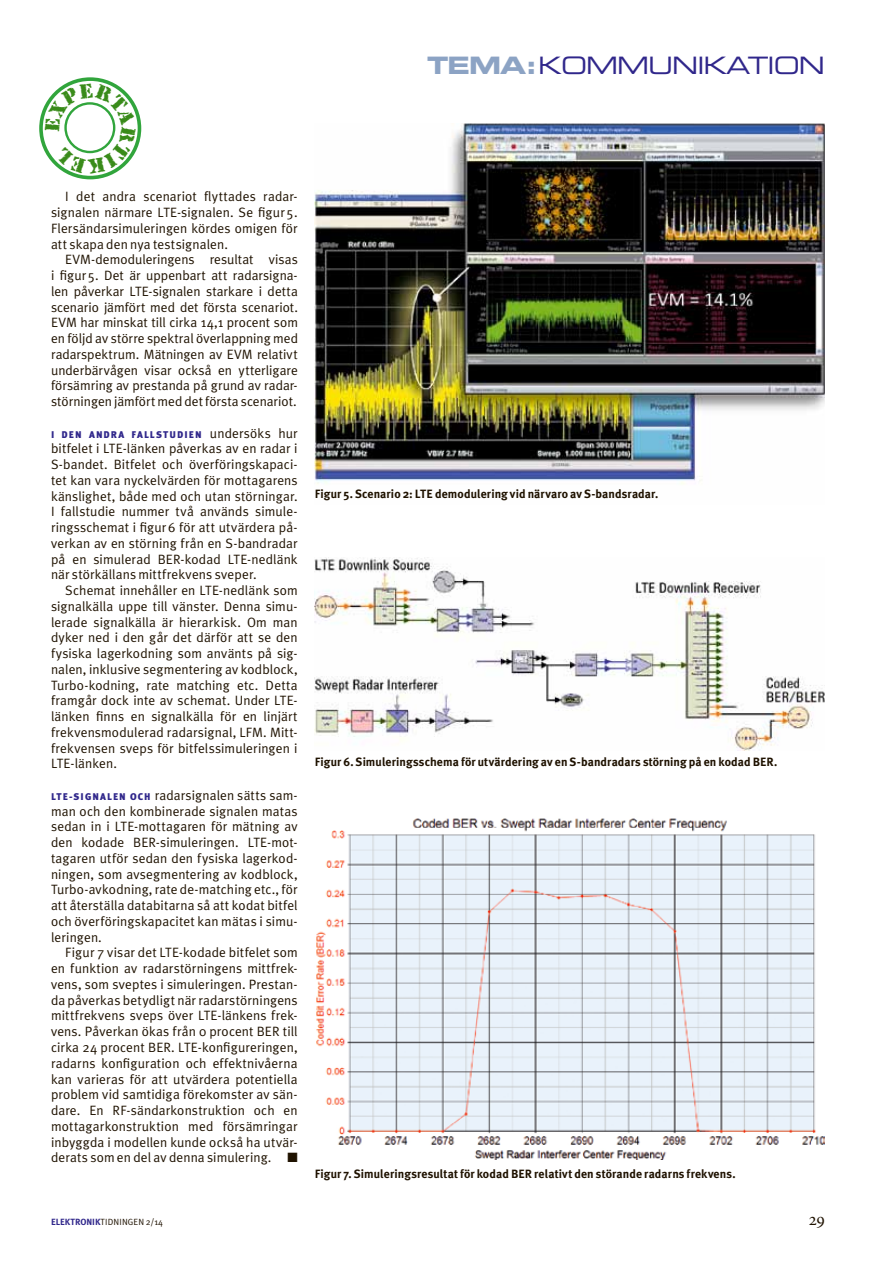
<style>
.page{position:relative;width:893px;height:1263px;background:#fff}
.page>*{position:absolute;margin:0;border:0;box-sizing:border-box;transform-origin:0 0}
.t1{font:24px "Eurostile Extended Two";letter-spacing:-.04em;color:#30278b}
.t2{font:13.5px/15.8px "Meta Plus Normal";letter-spacing:.005em;color:#1f1200;text-align:justify}
.t3{font:700 12px "Meta Plus";letter-spacing:.005em;color:#1f1200}
.t4{font:900 9.75px "Meta Plus";letter-spacing:.115em;color:#30278b}
.t5{font:9px "Meta Plus Normal";letter-spacing:.015em;color:#1f1200}
.s1{font-family:"Eurostile Bold Extended Two";color:#8ca3c4}
.s2{font-family:"Meta Plus Normal";font-weight:400;font-size:13.5px;color:#1f1200}
.s3{font-family:"Meta Plus";font-weight:900;font-size:9.75px;color:#30278b}
.s4{font-family:"Meta Plus";font-weight:700;color:#30278b}
</style>
<div class="page">
<img style="left:315px;top:123px;width:510px;height:361px">
<img style="left:315px;top:557px;width:510px;height:194px">
<img style="left:316px;top:818px;width:509px;height:341px">
<svg style="left:39px;top:77px;width:102px;height:102px"></svg>
<h1 class="t1" style="left:427px;top:49px;width:399px"><span class="s1">TEMA:</span>KOMMUNIKATION</h1>
<p class="t2" style="left:51px;top:189px;width:248px;text-indent:14px">I det andra scenariot flyttades radar&shy;signalen närmare LTE-signalen. Se figur5.<br>Flersändarsimuleringen kördes omigen för att skapa den nya testsignalen.</p>
<p class="t2" style="left:51px;top:252px;width:248px;text-indent:14px">EVM-demoduleringens resultat visas i figur5. Det är uppenbart att radarsigna&shy;len påverkar LTE-signalen starkare i detta scenario jämfört med det första scenariot.<br>EVM har minskat till cirka 14,1 procent som en följd av större spektral överlappning med radarspektrum. Mätningen av EVM relativt underbärvågen visar också en ytterligare försämring av prestanda på grund av radar&shy;störningen jämfört med det första scenariot.</p>
<p class="t4" style="left:51px;top:428px;width:248px">I DEN ANDRA FALLSTUDIEN <span class="s2">undersöks hur</span></p>
<p class="t2" style="left:51px;top:441px;width:248px">bitfelet i LTE-länken påverkas av en radar i S-bandet. Bitfelet och överföringskapaci&shy;tet kan vara nyckelvärden för mottagarens känslighet, både med och utan störningar.<br>I fallstudie nummer två används simule&shy;ringsschemat i figur6 för att utvärdera på&shy;verkan av en störning från en S-bandradar på en simulerad BER-kodad LTE-nedlänk när störkällans mittfrekvens sveper.</p>
<p class="t2" style="left:51px;top:582px;width:248px;text-indent:14px">Schemat innehåller en LTE-nedlänk som signalkälla uppe till vänster. Denna simu&shy;lerade signalkälla är hierarkisk. Om man dyker ned i den går det därför att se den fysiska lagerkodning som använts på sig&shy;nalen, inklusive segmentering av kodblock, Turbo-kodning, rate matching etc. Detta framgår dock inte av schemat. Under LTE&shy;länken finns en signalkälla för en linjärt frekvensmodulerad radarsignal, LFM. Mitt&shy;frekvensen sveps för bitfelssimuleringen i LTE-länken.</p>
<p class="t2" style="left:51px;top:787px;width:248px"><span class="s3">LTE-SIGNALEN OCH</span> radarsignalen sätts sam&shy;man och den kombinerade signalen matas sedan in i LTE-mottagaren för mätning av den kodade BER-simuleringen. LTE-mot&shy;tagaren utför sedan den fysiska lagerkod&shy;ningen, som avsegmentering av kodblock, Turbo-avkodning, rate de-matching etc., för att återställa databitarna så att kodat bitfel och överföringskapacitet kan mätas i simu&shy;leringen.</p>
<p class="t2" style="left:51px;top:945px;width:248px;text-indent:14px">Figur 7 visar det LTE-kodade bitfelet som en funktion av radarstörningens mittfrek&shy;vens, som sveptes i simuleringen. Prestan&shy;da påverkas betydligt när radarstörningens mittfrekvens sveps över LTE-länkens frek&shy;vens. Påverkan ökas från 0 procent BER till cirka 24 procent BER. LTE-konfigureringen, radarns konfiguration och effektnivåerna kan varieras för att utvärdera potentiella problem vid samtidiga förekomster av sän&shy;dare. En RF-sändarkonstruktion och en mottagarkonstruktion med försämringar inbyggda i modellen kunde också ha utvär&shy;derats som en del av denna simulering.</p>
<p class="t5" style="left:51px;top:1216px;width:114px"><span class="s4">ELEKTRONIK</span>TIDNINGEN 2/14</p>
<p class="t3" style="left:315px;top:487px;width:345px">Figur 5. Scenario 2: LTE demodulering vid närvaro av S-bandsradar.</p>
<p class="t3" style="left:315px;top:755px;width:464px">Figur 6. Simuleringsschema för utvärdering av en S-bandradars störning på en kodad BER.</p>
<p class="t3" style="left:315px;top:1167px;width:422px">Figur 7. Simuleringsresultat för kodad BER relativt den störande radarns frekvens.</p>
</div>
